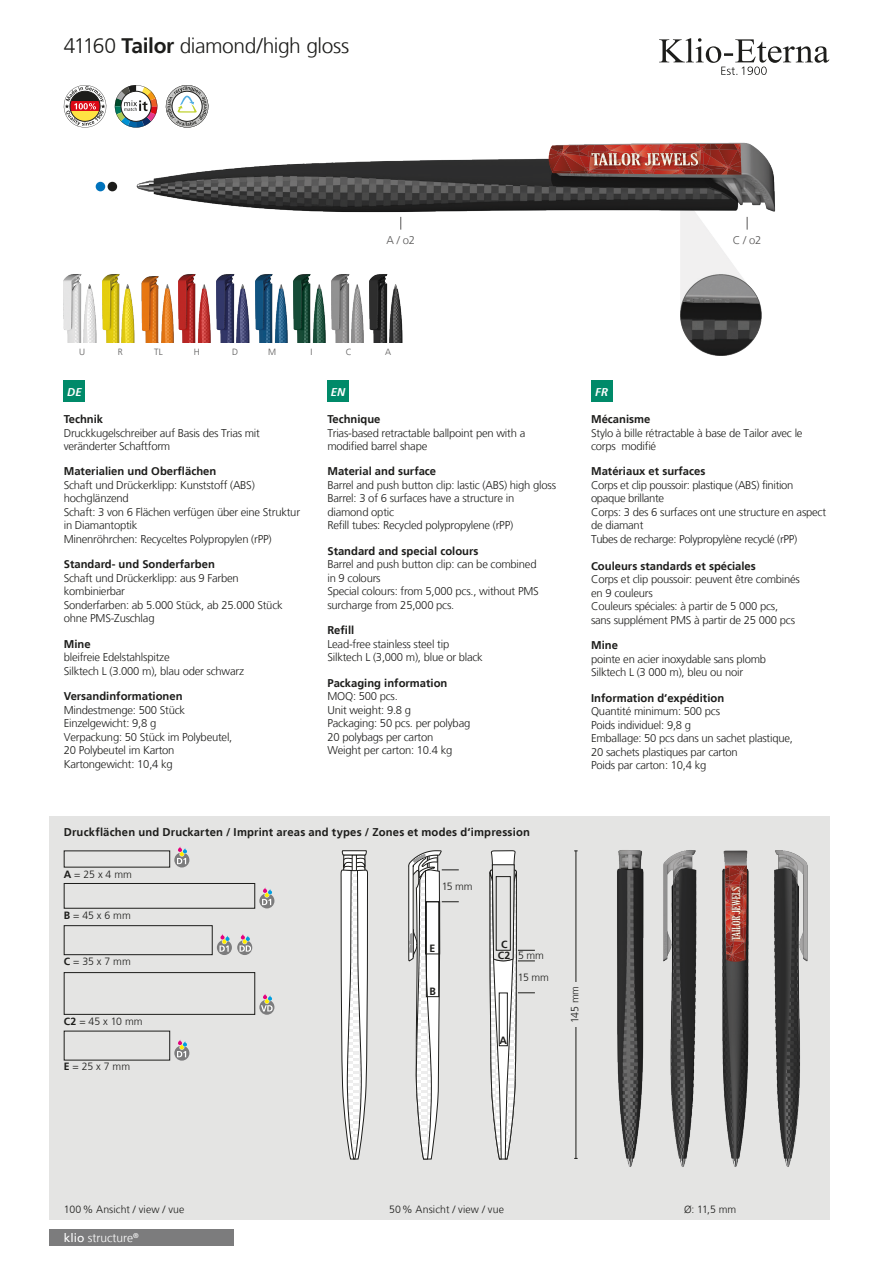
<style>
.page{position:relative;width:893px;height:1263px;background:#fff}
.page>*{position:absolute;margin:0;border:0;box-sizing:border-box;transform-origin:0 0}
.t1{font:300 21px "Frutiger LT";letter-spacing:-.025em;color:#1d1d1b}
.t2{font:300 12px "Frutiger LT";color:#fff}
.t3{font:300 11.25px/13.5px "Frutiger LT";letter-spacing:-.02em;color:#1d1d1b}
.t4{font:700 11.25px "Frutiger LT";color:#1d1d1b}
.t5{font:300 11.25px "Frutiger LT";color:#595858}
.t6{font:italic 700 11.25px "Frutiger";color:#fff}
.t7{font:300 10.5px "Frutiger LT";letter-spacing:.01em;color:#1d1d1b}
.t8{font:700 10.5px "Frutiger LT";color:#1d1d1b}
.t9{font:300 9px "Frutiger LT";color:#595858}
.s1{font-weight:700}
.s2{font-family:"Frutiger";font-weight:400}
</style>
<div class="page">
<div style="left:49px;top:816px;width:780px;height:404px;background:#e4e4e3"></div>
<svg style="left:659px;top:38px;width:170px;height:37px"></svg>
<div style="left:49px;top:1229px;width:185px;height:17px;background:#7c7c7d"></div>
<img style="left:64px;top:274px;width:18px;height:68px">
<img style="left:79px;top:277px;width:18px;height:65px">
<img style="left:102px;top:274px;width:18px;height:68px">
<img style="left:117px;top:277px;width:18px;height:65px">
<img style="left:141px;top:276px;width:14px;height:66px">
<img style="left:155px;top:276px;width:19px;height:66px">
<img style="left:179px;top:274px;width:17px;height:68px">
<img style="left:193px;top:277px;width:18px;height:65px">
<img style="left:217px;top:274px;width:18px;height:68px">
<img style="left:232px;top:277px;width:18px;height:65px">
<img style="left:255px;top:274px;width:18px;height:68px">
<img style="left:270px;top:277px;width:18px;height:65px">
<img style="left:293px;top:274px;width:18px;height:68px">
<img style="left:308px;top:277px;width:18px;height:65px">
<img style="left:332px;top:274px;width:18px;height:68px">
<img style="left:347px;top:277px;width:17px;height:65px">
<img style="left:370px;top:274px;width:18px;height:68px">
<img style="left:385px;top:277px;width:18px;height:65px">
<div style="left:591px;top:381px;width:21px;height:21px;background:#008a69"></div>
<div style="left:327px;top:381px;width:22px;height:21px;background:#008a69"></div>
<div style="left:64px;top:381px;width:21px;height:21px;background:#008a69"></div>
<div style="left:96px;top:182px;width:9px;height:9px;background:#0073bc;border-radius:50%"></div>
<div style="left:108px;top:182px;width:9px;height:9px;background:#1d1d1b;border-radius:50%"></div>
<img style="left:680px;top:226px;width:82px;height:129px">
<hr style="left:576px;top:851px;width:1px;height:307px;background:#1d1d1b">
<div style="left:567px;top:982px;width:15px;height:45px;background:#e4e4e3"></div>
<svg style="left:174px;top:846px;width:15px;height:21px"></svg>
<svg style="left:259px;top:887px;width:15px;height:21px"></svg>
<svg style="left:174px;top:1039px;width:15px;height:22px"></svg>
<div style="left:64px;top:883px;width:191px;height:26px;border:1px solid #1d1d1b"></div>
<div style="left:64px;top:925px;width:149px;height:30px;border:1px solid #1d1d1b"></div>
<div style="left:64px;top:972px;width:191px;height:43px;border:1px solid #1d1d1b"></div>
<svg style="left:217px;top:934px;width:35px;height:21px"></svg>
<svg style="left:259px;top:994px;width:15px;height:21px"></svg>
<svg style="left:341px;top:850px;width:27px;height:309px"></svg>
<svg style="left:490px;top:850px;width:45px;height:309px"></svg>
<svg style="left:408px;top:850px;width:51px;height:309px"></svg>
<div style="left:425px;top:901px;width:15px;height:53px;border:1px solid #1d1d1b"></div>
<div style="left:426px;top:901px;width:13px;height:96px;border:1px solid #1d1d1b"></div>
<img style="left:136px;top:142px;width:640px;height:84px">
<img style="left:549px;top:144px;width:192px;height:31px">
<img style="left:617px;top:850px;width:191px;height:317px">
<svg style="left:725px;top:865px;width:22px;height:97px;background:#a14a40"></svg>
<svg style="left:64px;top:85px;width:42px;height:43px"></svg>
<svg style="left:115px;top:85px;width:42px;height:43px"></svg>
<svg style="left:166px;top:85px;width:42px;height:43px"></svg>
<h1 class="t1" style="left:64px;top:34px;width:287px">41160 <span class="s1">Tailor</span> diamond/high gloss</h1>
<p class="t5" style="left:386px;top:234px;width:30px">A / o2</p>
<p class="t5" style="left:733px;top:234px;width:30px">C / o2</p>
<p class="t9" style="left:79px;top:347px;width:8px">U</p>
<p class="t9" style="left:118px;top:347px;width:7px">R</p>
<p class="t9" style="left:154px;top:347px;width:10px">TL</p>
<p class="t9" style="left:194px;top:347px;width:8px">H</p>
<p class="t9" style="left:232px;top:347px;width:8px">D</p>
<p class="t9" style="left:268px;top:347px;width:10px">M</p>
<p class="t9" style="left:311px;top:347px;width:3px">I</p>
<p class="t9" style="left:346px;top:347px;width:8px">C</p>
<p class="t9" style="left:385px;top:347px;width:8px">A</p>
<p class="t6" style="left:67px;top:386px;width:16px">DE</p>
<p class="t6" style="left:331px;top:386px;width:16px">EN</p>
<p class="t6" style="left:595px;top:386px;width:14px">FR</p>
<p class="t4" style="left:64px;top:412px;width:41px">Technik</p>
<p class="t3" style="left:64px;top:426px;width:198px">Druckkugelschreiber auf Basis des Trias mit veränderter Schaftform</p>
<p class="t4" style="left:64px;top:465px;width:154px">Materialien und Oberflächen</p>
<p class="t3" style="left:64px;top:478px;width:238px">Schaft und Drückerklipp: Kunststoff (ABS) hochglänzend<br>Schaft: 3 von 6 Flächen verfügen über eine Struktur in Diamantoptik<br>Minenröhrchen: Recyceltes Polypropylen (rPP)</p>
<p class="t4" style="left:64px;top:558px;width:153px">Standard- und Sonderfarben</p>
<p class="t3" style="left:64px;top:571px;width:220px">Schaft und Drückerklipp: aus 9 Farben kombinierbar<br>Sonderfarben: ab 5.000 Stück, ab 25.000 Stück ohne PMS-Zuschlag</p>
<p class="t4" style="left:64px;top:637px;width:28px">Mine</p>
<p class="t3" style="left:64px;top:651px;width:182px">bleifreie Edelstahlspitze<br>Silktech L (3.000 m), blau oder schwarz</p>
<p class="t4" style="left:64px;top:690px;width:120px">Versandinformationen</p>
<p class="t3" style="left:64px;top:703px;width:170px">Mindestmenge: 500 Stück<br>Einzelgewicht: 9,8 g<br>Verpackung: 50 Stück im Polybeutel,<br>20 Polybeutel im Karton<br>Kartongewicht: 10,4 kg</p>
<p class="t4" style="left:327px;top:412px;width:55px">Technique</p>
<p class="t3" style="left:327px;top:426px;width:199px">Trias-based retractable ballpoint pen with a modified barrel shape</p>
<p class="t4" style="left:327px;top:465px;width:110px">Material and surface</p>
<p class="t3" style="left:327px;top:478px;width:230px">Barrel and push button clip: lastic (ABS) high gloss Barrel: 3 of 6 surfaces have a structure in diamond optic<br>Refill tubes: Recycled polypropylene (rPP)</p>
<p class="t4" style="left:327px;top:544px;width:153px">Standard and special colours</p>
<p class="t3" style="left:327px;top:558px;width:213px">Barrel and push button clip: can be combined in 9 colours<br>Special colours: from 5,000 pcs., without PMS surcharge from 25,000 pcs.</p>
<p class="t4" style="left:327px;top:624px;width:28px">Refill</p>
<p class="t3" style="left:327px;top:637px;width:157px">Lead-free stainless steel tip<br>Silktech L (3,000 m), blue or black</p>
<p class="t4" style="left:327px;top:676px;width:122px">Packaging information</p>
<p class="t3" style="left:327px;top:690px;width:144px">MOQ: 500 pcs.<br>Unit weight: 9.8 g<br>Packaging: 50 pcs. per polybag<br>20 polybags per carton<br>Weight per carton: 10.4 kg</p>
<p class="t4" style="left:591px;top:412px;width:61px">Mécanisme</p>
<p class="t3" style="left:591px;top:426px;width:213px">Stylo à bille rétractable à base de Tailor avec le corps modifié</p>
<p class="t4" style="left:591px;top:465px;width:116px">Matériaux et surfaces</p>
<p class="t3" style="left:591px;top:478px;width:237px">Corps et clip poussoir: plastique (ABS) finition opaque brillante<br>Corps: 3 des 6 surfaces ont une structure en aspect de diamant<br>Tubes de recharge: Polypropylène recyclé (rPP)</p>
<p class="t4" style="left:591px;top:559px;width:166px">Couleurs standards et spéciales</p>
<p class="t3" style="left:591px;top:573px;width:210px">Corps et clip poussoir: peuvent être combinés en 9 couleurs<br>Couleurs spéciales: à partir de 5 000 pcs, sans supplément PMS à partir de 25 000 pcs</p>
<p class="t4" style="left:591px;top:639px;width:28px">Mine</p>
<p class="t3" style="left:591px;top:652px;width:177px">pointe en acier inoxydable sans plomb<br>Silktech L (3 000 m), bleu ou noir</p>
<p class="t4" style="left:591px;top:691px;width:135px">Information d‘expédition</p>
<p class="t3" style="left:591px;top:705px;width:203px">Quantité minimum: 500 pcs<br>Poids individuel: 9,8 g<br>Emballage: 50 pcs dans un sachet plastique,<br>20 sachets plastiques par carton<br>Poids par carton: 10,4 kg</p>
<p class="t4" style="left:64px;top:825px;width:468px">Druckflächen und Druckarten / Imprint areas and types / Zones et modes d‘impression</p>
<p class="t7" style="left:64px;top:868px;width:70px"><span class="s1">A</span> = 25 x 4 mm</p>
<p class="t7" style="left:64px;top:909px;width:69px"><span class="s1">B</span> = 45 x 6 mm</p>
<p class="t7" style="left:64px;top:955px;width:69px"><span class="s1">C</span> = 35 x 7 mm</p>
<p class="t7" style="left:64px;top:1015px;width:80px"><span class="s1">C2</span> = 45 x 10 mm</p>
<p class="t7" style="left:64px;top:1061px;width:68px"><span class="s1">E</span> = 25 x 7 mm</p>
<p class="t7" style="left:442px;top:880px;width:32px">15 mm</p>
<p class="t8" style="left:430px;top:942px;width:7px">E</p>
<p class="t8" style="left:429px;top:985px;width:8px">B</p>
<p class="t8" style="left:501px;top:938px;width:8px">C</p>
<p class="t8" style="left:498px;top:949px;width:14px">C2</p>
<p class="t7" style="left:518px;top:950px;width:27px">5 mm</p>
<p class="t7" style="left:518px;top:971px;width:32px">15 mm</p>
<p class="t8" style="left:499px;top:1034px;width:9px">A</p>
<p class="t7" style="left:569px;top:1023px;width:39px;rotate:-90deg">145 mm</p>
<p class="t7" style="left:64px;top:1204px;width:122px">100% Ansicht / view / vue</p>
<p class="t7" style="left:389px;top:1204px;width:116px">50% Ansicht / view / vue</p>
<p class="t7" style="left:684px;top:1204px;width:54px">Ø: 11,5 mm</p>
<p class="t2" style="left:64px;top:1231px;width:76px"><span class="s2">klio</span> structure<sup>®</sup></p>
</div>
